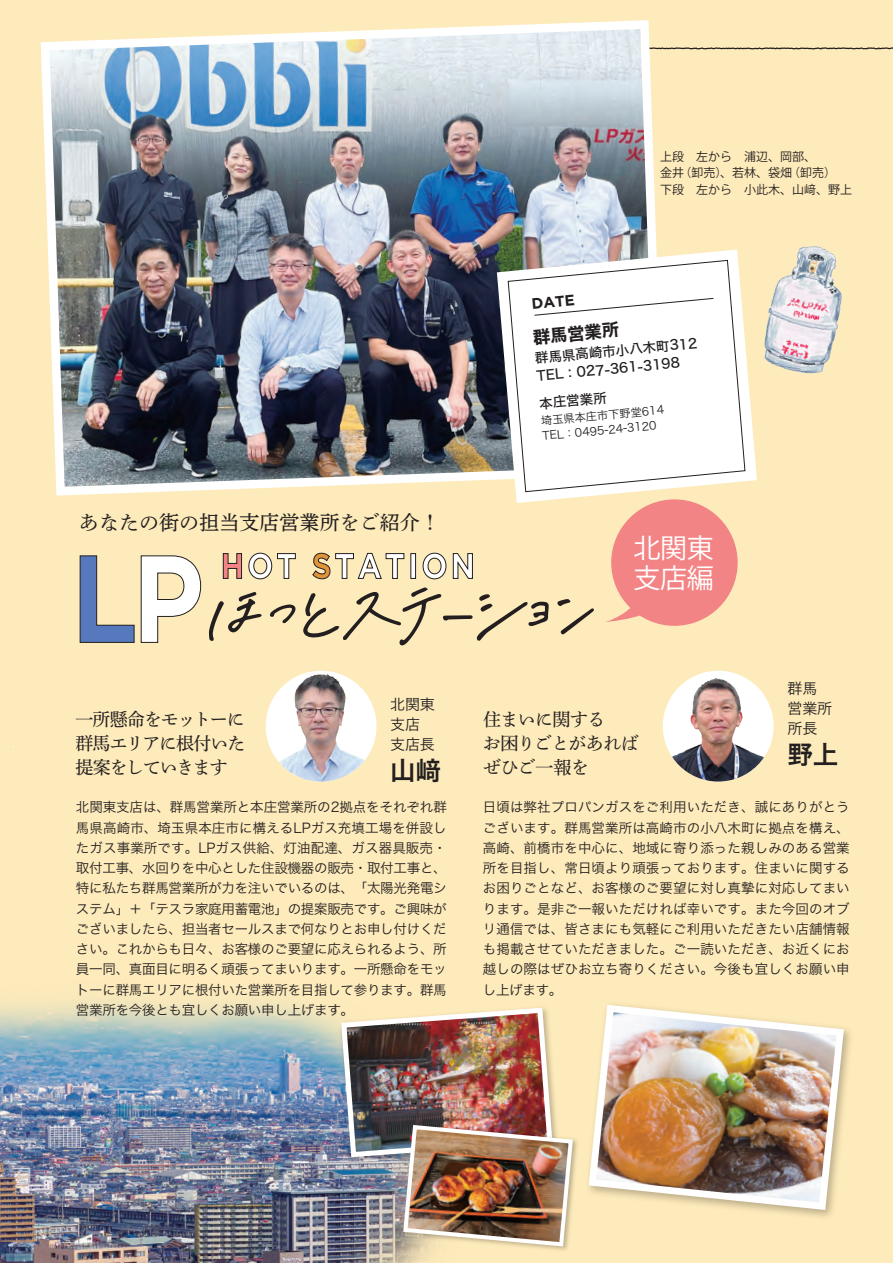
<style>
.page{position:relative;width:893px;height:1263px;background:#feebbb}
.page>*{position:absolute;margin:0;border:0;box-sizing:border-box;transform-origin:0 0}
.t1{font:700 123.6px "Gotham";color:#5679bd;scale:.87 1}
.t2{font:700 35.4px "Gotham";letter-spacing:.1em;color:#fff;scale:.87 1}
.t3{font:27px/30px "Shuei Min Pr 6 B 83 pv RKSJ H";letter-spacing:-.01em;color:#fff}
.t4{font:25.5px "Hira Kaku Std W6";color:#231f20}
.t5{font:20.1px "P Shuei Yobu Min Std M";color:#231f20}
.t6{font:18px/24px "Shuei Min Pr 6 N M";letter-spacing:-.05em;color:#231f20;text-align:justify}
.t7{font:18px/24px "Shuei Min Pr 6 N M";letter-spacing:-.03em;color:#231f20}
.t8{font:17.25px "Hira Kaku Std W7";color:#231f20}
.t9{font:700 15.15px "Gotham";color:#231f20}
.t10{font:15px/20.2px "Hira Kaku Std W3";letter-spacing:-.01em;color:#231f20}
.t11{font:13.5px/20.2px "Hira Kaku Std W3";letter-spacing:-.02em;color:#231f20;text-align:justify}
.t12{font:13.5px/18px "Hira Kaku Std W5";color:#231f20}
.t13{font:12px/16.5px "Koz Go Pr 6 N";color:#231f20}
.t14{font:11.25px/15px "Hira Kaku Std W3";color:#231f20}
.s1{color:#f38485}
.s2{color:#e19437}
.s3{color:#fff}
</style>
<div class="page">
<svg style="left:669px;top:47px;width:224px;height:3px"></svg>
<img style="left:0;top:1000px;width:427px;height:263px">
<img style="left:40px;top:20px;width:629px;height:476px">
<img style="left:663px;top:671px;width:111px;height:110px;border-radius:55px">
<img style="left:266px;top:671px;width:110px;height:110px;border-radius:55px">
<img style="left:589px;top:1005px;width:259px;height:209px">
<div style="left:611px;top:499px;width:127px;height:127px;background:#f38485;border-radius:50%"></div>
<svg style="left:606px;top:595px;width:46px;height:27px"></svg>
<img style="left:764px;top:246px;width:78px;height:128px">
<svg style="left:557px;top:599px;width:37px;height:36px"></svg>
<svg style="left:209px;top:552px;width:340px;height:168px"></svg>
<svg style="left:80px;top:555px;width:55px;height:88px"></svg>
<svg style="left:141px;top:555px;width:60px;height:88px"></svg>
<img style="left:336px;top:1002px;width:91px;height:165px">
<img style="left:399px;top:1140px;width:178px;height:115px">
<img style="left:338px;top:1005px;width:237px;height:243px">
<svg style="left:497px;top:249px;width:260px;height:254px"></svg>
<svg style="left:508px;top:260px;width:238px;height:232px;background:#f9f8f7"></svg>
<p class="t13" style="left:660px;top:149px;width:193px">上段　左から　浦辺、岡部、<br>金井（卸売）、若林、袋畑（卸売）<br>下段　左から　小此木、山﨑、野上</p>
<h3 class="t5" style="left:79px;top:509px;width:363px">あなたの街の担当支店営業所をご紹介！</h3>
<h2 class="t2" style="left:221px;top:545px;width:294px"><span class="s1">H</span>OT <span class="s2">S</span>TATION</h2>
<h1 class="t1" style="left:71px;top:527px;width:154px">L<span class="s3">P</span></h1>
<p class="t9" style="left:531px;top:295px;width:45px;rotate:-5deg">DATE</p>
<p class="t8" style="left:532px;top:324px;width:88px;rotate:-5deg">群馬営業所</p>
<p class="t12" style="left:534px;top:349px;width:164px;rotate:-5deg">群馬県高崎市小八木町312<br>TEL：027-361-3198</p>
<p class="t12" style="left:539px;top:395px;width:69px;rotate:-5deg">本庄営業所</p>
<p class="t14" style="left:540px;top:413px;width:125px;rotate:-5deg">埼玉県本庄市下野堂614<br>TEL：0495-24-3120</p>
<h3 class="t3" style="left:633px;top:534px;width:82px">北関東支店編</h3>
<p class="t10" style="left:788px;top:678px;width:46px">群馬営業所所長</p>
<h3 class="t4" style="left:788px;top:735px;width:52px">野上</h3>
<p class="t10" style="left:390px;top:694px;width:46px">北関東支店支店長</p>
<h3 class="t4" style="left:390px;top:751px;width:52px">山﨑</h3>
<p class="t11" style="left:76px;top:797px;width:372px">北関東支店は、群馬営業所と本庄営業所の2拠点をそれぞれ群馬県高崎市、埼玉県本庄市に構えるLPガス充填工場を併設したガス事業所です。LPガス供給、灯油配達、ガス器具販売・取付工事、水回りを中心とした住設機器の販売・取付工事と、特に私たち群馬営業所が力を注いでいるのは、「太陽光発電システム」＋「テスラ家庭用蓄電池」の提案販売です。ご興味がございましたら、担当者セールスまで何なりとお申し付けください。これからも日々、お客様のご要望に応えられるよう、所員一同、真面目に明るく頑張ってまいります。一所懸命をモットーに群馬エリアに根付いた営業所を目指して参ります。群馬営業所を今後とも宜しくお願い申し上げます。</p>
<h3 class="t6" style="left:75px;top:705px;width:172px">一所懸命をモットーに群馬エリアに根付いた提案をしていきます</h3>
<h3 class="t7" style="left:483px;top:705px;width:158px">住まいに関する<br>お困りごとがあればぜひご一報を</h3>
<p class="t11" style="left:483px;top:797px;width:368px">日頃は弊社プロパンガスをご利用いただき、誠にありがとうございます。群馬営業所は高崎市の小八木町に拠点を構え、高崎、前橋市を中心に、地域に寄り添った親しみのある営業所を目指し、常日頃より頑張っております。住まいに関するお困りごとなど、お客様のご要望に対し真摯に対応してまいります。是非ご一報いただければ幸いです。また今回のオブリ通信では、皆さまにも気軽にご利用いただきたい店舗情報も掲載させていただきました。ご一読いただき、お近くにお越しの際はぜひお立ち寄りください。今後も宜しくお願い申し上げます。</p>
</div>
